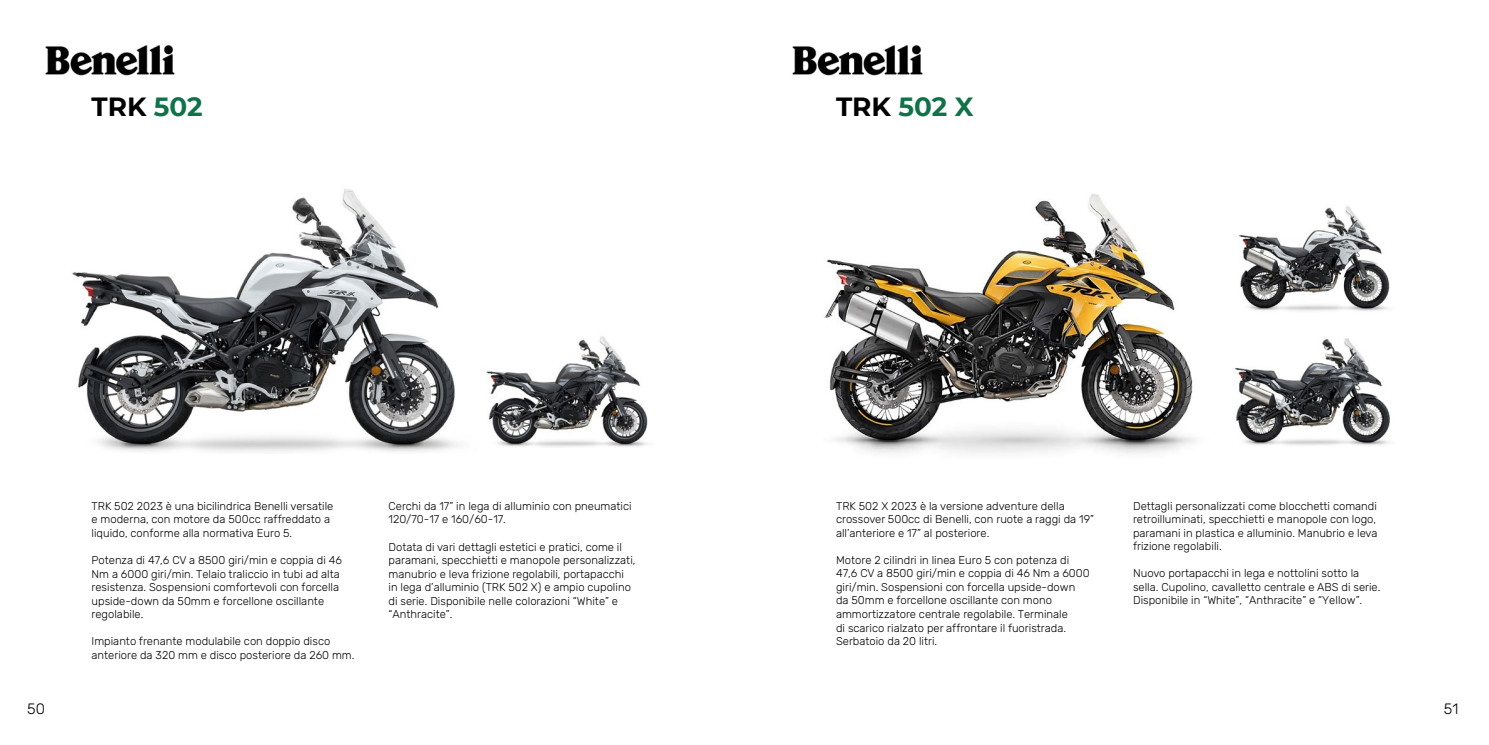
<style>
.page{position:relative;width:1489px;height:745px;background:#fff}
.page>*{position:absolute;margin:0;border:0;box-sizing:border-box;transform-origin:0 0}
.t1{font:700 26.25px "Montserrat";color:#0f7249}
.t2{font:700 26.25px "Montserrat";color:#000}
.t3{font:300 15px "Rubik";color:#000}
.t4{font:300 11.25px/13.5px "Rubik";color:#000}
.s1{color:#0f7249}
.s2{color:#000}
</style>
<div class="page">
<img style="left:45px;top:45px;width:130px;height:31px">
<img style="left:792px;top:45px;width:131px;height:31px">
<img style="left:72px;top:189px;width:386px;height:263px">
<img style="left:486px;top:336px;width:162px;height:111px">
<img style="left:825px;top:193px;width:371px;height:261px">
<img style="left:1239px;top:206px;width:151px;height:105px">
<img style="left:1234px;top:338px;width:156px;height:107px">
<h1 class="t2" style="left:92px;top:87px;width:113px">TRK <span class="s1">502</span></h1>
<p class="t4" style="left:92px;top:499px;width:243px">TRK 502 2023 è una bicilindrica Benelli versatile e moderna, con motore da 500cc raffreddato a liquido, conforme alla normativa Euro 5.</p>
<p class="t4" style="left:92px;top:553px;width:252px">Potenza di 47,6 CV a 8500 giri/min e coppia di 46<br>Nm a 6000 giri/min. Telaio traliccio in tubi ad alta resistenza. Sospensioni comfortevoli con forcella upside-down da 50mm e forcellone oscillante regolabile.</p>
<p class="t4" style="left:92px;top:634px;width:264px">Impianto frenante modulabile con doppio disco anteriore da 320 mm e disco posteriore da 260 mm.</p>
<p class="t4" style="left:388px;top:499px;width:244px">Cerchi da 17” in lega di alluminio con pneumatici<br>120/70-17 e 160/60-17.</p>
<p class="t4" style="left:388px;top:539px;width:248px">Dotata di vari dettagli estetici e pratici, come il paramani, specchietti e manopole personalizzati, manubrio e leva frizione regolabili, portapacchi in lega d’alluminio (TRK 502 X) e ampio cupolino di serie. Disponibile nelle colorazioni “White” e “Anthracite”.</p>
<h1 class="t1" style="left:836px;top:87px;width:139px"><span class="s2">TRK</span> 502 X</h1>
<p class="t4" style="left:836px;top:499px;width:259px">TRK 502 X 2023 è la versione adventure della crossover 500cc di Benelli, con ruote a raggi da 19” all’anteriore e 17” al posteriore.</p>
<p class="t4" style="left:836px;top:553px;width:255px">Motore 2 cilindri in linea Euro 5 con potenza di 47,6 CV a 8500 giri/min e coppia di 46 Nm a 6000 giri/min. Sospensioni con forcella upside-down da 50mm e forcellone oscillante con mono ammortizzatore centrale regolabile. Terminale<br>di scarico rialzato per affrontare il fuoristrada.<br>Serbatoio da 20 litri.</p>
<p class="t4" style="left:1132px;top:499px;width:246px;text-align:justify">Dettagli personalizzati come blocchetti comandi retroilluminati, specchietti e manopole con logo, paramani in plastica e alluminio. Manubrio e leva frizione regolabili.</p>
<p class="t4" style="left:1132px;top:566px;width:249px">Nuovo portapacchi in lega e nottolini sotto la sella. Cupolino, cavalletto centrale e ABS di serie.<br>Disponibile in “White”, “Anthracite” e “Yellow”.</p>
<h2 class="t3" style="left:27px;top:700px;width:19px">50</h2>
<h2 class="t3" style="left:1443px;top:700px;width:16px">51</h2>
</div>
